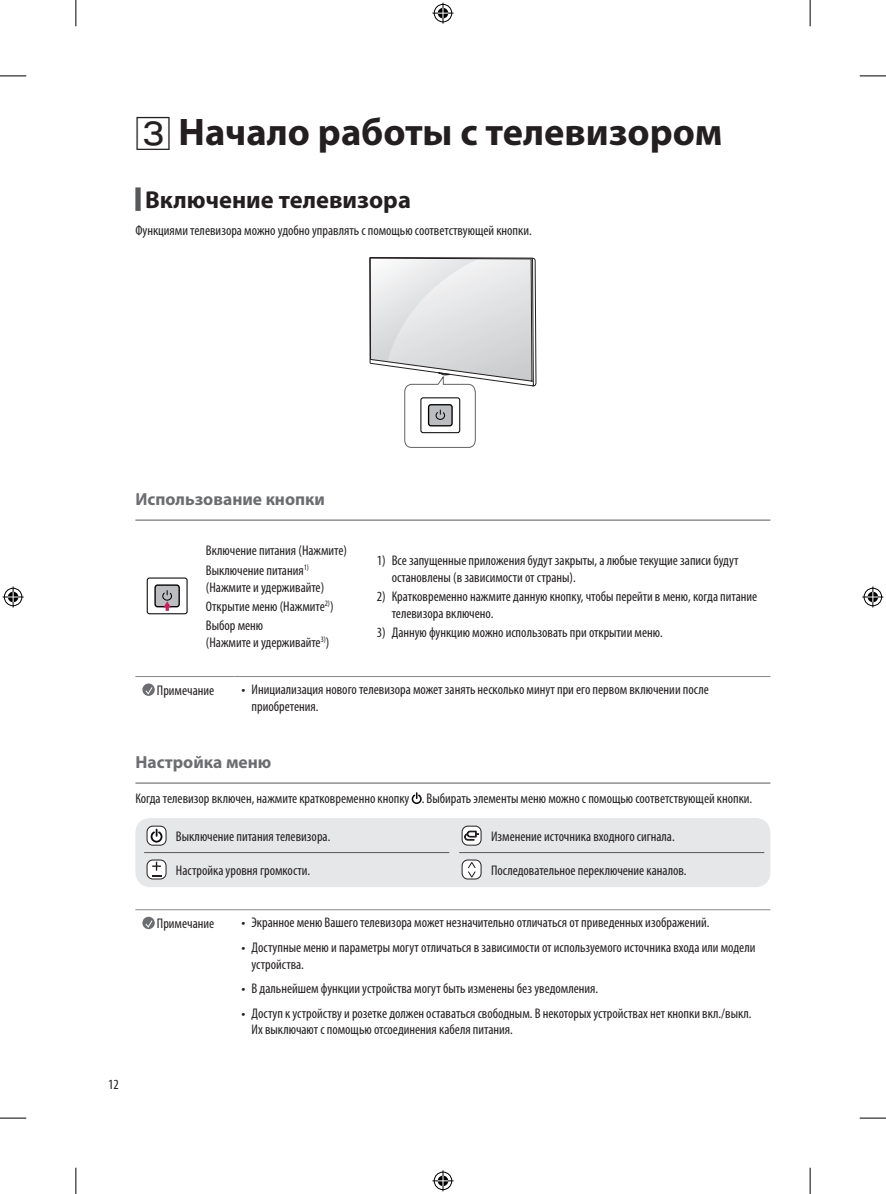
<style>
.page{position:relative;width:886px;height:1194px;background:#fff}
.page>*{position:absolute;margin:0;border:0;box-sizing:border-box;transform-origin:0 0}
.t1{font:700 38.5px "Myriad Pro";color:#231f20}
.t2{font:700 24.5px "Myriad Pro";color:#231f20}
.t3{font:700 17.5px "Myriad Pro";color:#6c6d70}
.t4{font:condensed 14px/16.8px "Myriad Pro";color:#231f20}
.s1{font-family:"LG Smart";font-stretch:normal}
</style>
<div class="page">
<div style="left:135px;top:187px;width:6px;height:24px;background:#57585a"></div>
<svg style="left:369px;top:257px;width:167px;height:191px"></svg>
<hr style="left:135px;top:519px;width:635px;height:1px;background:#57585a">
<div style="left:147px;top:577px;width:41px;height:37px;border:1px solid #000;border-radius:2px"></div>
<div style="left:155px;top:585px;width:24px;height:21px;background:#bcbdc0;border-radius:3px"></div>
<div style="left:154px;top:584px;width:26px;height:23px;border:1px solid #000;border-radius:3px"></div>
<svg style="left:162px;top:590px;width:11px;height:21px"></svg>
<hr style="left:135px;top:676px;width:100px;height:1px;background:#87898c">
<hr style="left:235px;top:676px;width:535px;height:1px;background:#87898c">
<svg style="left:142px;top:683px;width:13px;height:13px"></svg>
<svg style="left:144px;top:686px;width:9px;height:9px"></svg>
<hr style="left:135px;top:782px;width:635px;height:1px;background:#57585a">
<svg style="left:412px;top:792px;width:10px;height:12px"></svg>
<div style="left:135px;top:818px;width:635px;height:69px;background:#e6e7e9;border-radius:15px"></div>
<svg style="left:459px;top:852px;width:25px;height:1px"></svg>
<hr style="left:484px;top:852px;width:280px;height:1px;background:#57585a">
<svg style="left:144px;top:852px;width:25px;height:1px"></svg>
<hr style="left:169px;top:852px;width:280px;height:1px;background:#57585a">
<svg style="left:147px;top:826px;width:19px;height:19px"></svg>
<div style="left:147px;top:825px;width:19px;height:20px;border:1px solid #231f20;border-radius:6px"></div>
<svg style="left:151px;top:828px;width:11px;height:14px"></svg>
<svg style="left:462px;top:826px;width:19px;height:19px"></svg>
<div style="left:462px;top:825px;width:19px;height:20px;border:1px solid #231f20;border-radius:6px"></div>
<svg style="left:464px;top:830px;width:15px;height:10px"></svg>
<div style="left:147px;top:860px;width:19px;height:19px;background:#fff;border-radius:6px"></div>
<div style="left:147px;top:859px;width:19px;height:20px;border:1px solid #231f20;border-radius:6px"></div>
<svg style="left:152px;top:861px;width:9px;height:15px"></svg>
<div style="left:462px;top:860px;width:19px;height:19px;background:#fff;border-radius:6px"></div>
<div style="left:462px;top:859px;width:19px;height:20px;border:1px solid #231f20;border-radius:6px"></div>
<svg style="left:468px;top:862px;width:8px;height:15px"></svg>
<hr style="left:135px;top:909px;width:100px;height:1px;background:#87898c">
<hr style="left:235px;top:909px;width:535px;height:1px;background:#87898c">
<svg style="left:142px;top:916px;width:13px;height:13px"></svg>
<svg style="left:144px;top:919px;width:9px;height:9px"></svg>
<svg style="left:0;top:76px;width:26px;height:1px"></svg>
<svg style="left:860px;top:76px;width:26px;height:1px"></svg>
<svg style="left:0;top:1117px;width:26px;height:1px"></svg>
<svg style="left:860px;top:1117px;width:26px;height:1px"></svg>
<svg style="left:76px;top:0;width:1px;height:26px"></svg>
<svg style="left:76px;top:1167px;width:1px;height:26px"></svg>
<svg style="left:810px;top:0;width:1px;height:26px"></svg>
<svg style="left:810px;top:1167px;width:1px;height:26px"></svg>
<svg style="left:432px;top:3px;width:21px;height:21px"></svg>
<svg style="left:432px;top:1170px;width:21px;height:21px"></svg>
<svg style="left:3px;top:586px;width:21px;height:21px"></svg>
<svg style="left:862px;top:586px;width:21px;height:21px"></svg>
<h1 class="t1" style="left:179px;top:107px;width:545px">Начало работы с телевизором</h1>
<h2 class="t2" style="left:145px;top:184px;width:267px">Включение телевизора</h2>
<p class="t4" style="left:135px;top:222px;width:398px">Функциями телевизора можно удобно управлять с помощью соответствующей кнопки.</p>
<p class="t4" style="left:108px;top:1075px;width:12px">12</p>
<p class="t3" style="left:135px;top:488px;width:191px">Использование кнопки</p>
<p class="t4" style="left:206px;top:541px;width:143px;line-height:19.2px">Включение питания (Нажмите)<br>Выключение питания<sup>1)</sup></p>
<p class="t4" style="left:206px;top:577px;width:129px;line-height:19.2px">(Нажмите и удерживайте)<br>Открытие меню (Нажмите<sup>2)</sup>)<br>Выбор меню</p>
<p class="t4" style="left:206px;top:633px;width:125px">(Нажмите и удерживайте<sup>3)</sup>)</p>
<p class="t4" style="left:392px;top:552px;width:348px;text-indent:-15px">1) Все запущенные приложения будут закрыты, а любые текущие записи будут остановлены (в зависимости от страны).</p>
<p class="t4" style="left:392px;top:588px;width:367px;text-indent:-15px">2) Кратковременно нажмите данную кнопку, чтобы перейти в меню, когда питание телевизора включено.</p>
<p class="t4" style="left:377px;top:624px;width:287px">3) Данную функцию можно использовать при открытии меню.</p>
<p class="t4" style="left:157px;top:681px;width:59px">Примечание</p>
<p class="t4" style="left:252px;top:681px;width:459px;text-indent:-10px"><span class="s1">•</span> Инициализация нового телевизора может занять несколько минут при его первом включении после приобретения.</p>
<p class="t3" style="left:135px;top:751px;width:138px">Настройка меню</p>
<p class="t4" style="left:135px;top:789px;width:618px">Когда телевизор включен, нажмите кратковременно кнопку . Выбирать элементы меню можно с помощью соответствующей кнопки.</p>
<p class="t4" style="left:176px;top:827px;width:156px">Выключение питания телевизора.</p>
<p class="t4" style="left:491px;top:827px;width:185px">Изменение источника входного сигнала.</p>
<p class="t4" style="left:176px;top:861px;width:136px">Настройка уровня громкости.</p>
<p class="t4" style="left:491px;top:861px;width:197px">Последовательное переключение каналов.</p>
<p class="t4" style="left:157px;top:914px;width:59px">Примечание</p>
<p class="t4" style="left:242px;top:914px;width:469px"><span class="s1">•</span> Экранное меню Вашего телевизора может незначительно отличаться от приведенных изображений.</p>
<p class="t4" style="left:252px;top:938px;width:505px;text-indent:-10px"><span class="s1">•</span> Доступные меню и параметры могут отличаться в зависимости от используемого источника входа или модели устройства.</p>
<p class="t4" style="left:242px;top:979px;width:358px"><span class="s1">•</span> В дальнейшем функции устройства могут быть изменены без уведомления.</p>
<p class="t4" style="left:252px;top:1004px;width:502px;text-indent:-10px"><span class="s1">•</span> Доступ к устройству и розетке должен оставаться свободным. В некоторых устройствах нет кнопки вкл./выкл.<br>Их выключают с помощью отсоединения кабеля питания.</p>
</div>
